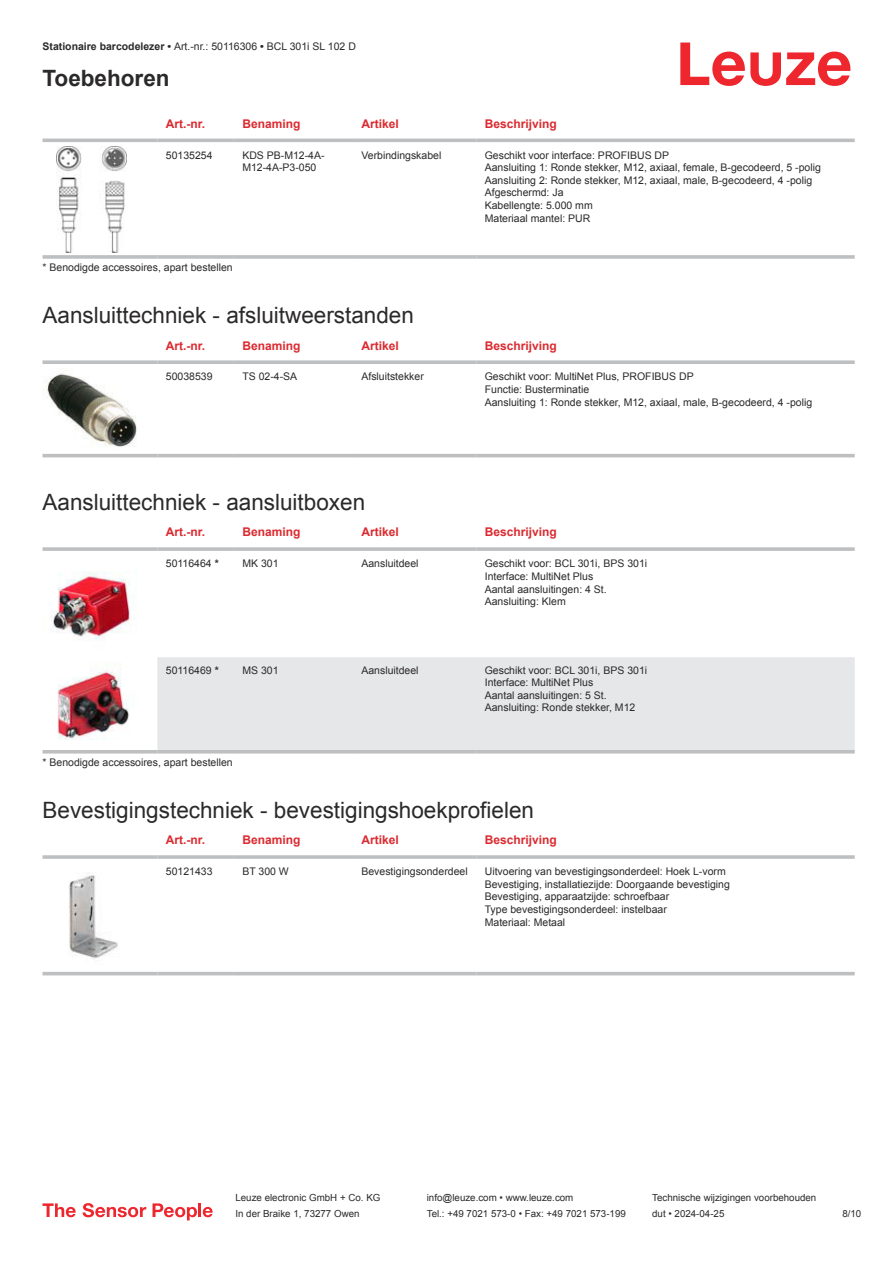
<style>
.page{position:relative;width:893px;height:1263px;background:#fff}
.page>*{position:absolute;margin:0;border:0;box-sizing:border-box;transform-origin:0 0}
.t1{font:22.5px "Arial";color:#2b292a}
.t2{font:700 22.5px "Arial";color:#2b292a}
.t3{font:700 12px "Arial";color:#db2a30}
.t4{font:10.5px/12.6px "Arial";color:#2b292a}
.t5{font:9.75px "Arial";color:#2b292a}
.s1{font-weight:700}
</style>
<div class="page">
<svg style="left:680px;top:43px;width:170px;height:43px"></svg>
<svg style="left:43px;top:138px;width:812px;height:27px"></svg>
<hr style="left:43px;top:139px;width:114px;height:3px;background:#bdbfc1">
<hr style="left:157px;top:139px;width:77px;height:3px;background:#bdbfc1">
<hr style="left:234px;top:139px;width:119px;height:3px;background:#bdbfc1">
<hr style="left:353px;top:139px;width:123px;height:3px;background:#bdbfc1">
<hr style="left:476px;top:139px;width:379px;height:3px;background:#bdbfc1">
<svg style="left:43px;top:255px;width:114px;height:4px"></svg>
<hr style="left:157px;top:255px;width:77px;height:4px;background:#c7c8ca">
<hr style="left:234px;top:255px;width:119px;height:4px;background:#bdbfc1">
<svg style="left:353px;top:255px;width:123px;height:4px"></svg>
<hr style="left:476px;top:255px;width:379px;height:4px;background:#c7c8ca">
<img style="left:56px;top:146px;width:70px;height:107px">
<svg style="left:43px;top:453px;width:812px;height:5px;fill:#efeff0"></svg>
<svg style="left:43px;top:360px;width:114px;height:4px"></svg>
<svg style="left:157px;top:360px;width:77px;height:4px"></svg>
<svg style="left:234px;top:360px;width:119px;height:4px"></svg>
<svg style="left:353px;top:360px;width:123px;height:4px"></svg>
<svg style="left:476px;top:360px;width:379px;height:4px;background:#c3c5c7"></svg>
<hr style="left:43px;top:454px;width:114px;height:3px;background:#bdbfc1">
<hr style="left:157px;top:454px;width:77px;height:3px;background:#bdbfc1">
<hr style="left:234px;top:454px;width:119px;height:3px;background:#bdbfc1">
<hr style="left:353px;top:454px;width:123px;height:3px;background:#bdbfc1">
<hr style="left:476px;top:454px;width:379px;height:3px;background:#bdbfc1">
<img style="left:44px;top:368px;width:93px;height:79px">
<svg style="left:43px;top:753px;width:812px;height:1px"></svg>
<div style="left:157px;top:657px;width:698px;height:93px;background:#e6e7e9"></div>
<svg style="left:43px;top:547px;width:114px;height:4px"></svg>
<svg style="left:157px;top:547px;width:77px;height:4px"></svg>
<svg style="left:234px;top:547px;width:119px;height:4px"></svg>
<svg style="left:353px;top:547px;width:123px;height:4px"></svg>
<svg style="left:476px;top:547px;width:379px;height:4px;background:#c3c5c7"></svg>
<hr style="left:43px;top:750px;width:114px;height:3px;background:#bdbfc1">
<hr style="left:157px;top:750px;width:77px;height:3px;background:#bdbfc1">
<hr style="left:234px;top:750px;width:119px;height:3px;background:#bdbfc1">
<hr style="left:353px;top:750px;width:123px;height:3px;background:#bdbfc1">
<hr style="left:476px;top:750px;width:379px;height:3px;background:#bdbfc1">
<img style="left:51px;top:571px;width:86px;height:70px">
<img style="left:57px;top:664px;width:72px;height:76px">
<svg style="left:43px;top:975px;width:812px;height:1px"></svg>
<hr style="left:43px;top:855px;width:114px;height:4px;background:#bdbfc1">
<hr style="left:157px;top:855px;width:77px;height:4px;background:#c8c9cb">
<hr style="left:234px;top:855px;width:119px;height:4px;background:#c3c5c6">
<hr style="left:353px;top:855px;width:123px;height:4px;background:#bdbfc1">
<hr style="left:476px;top:855px;width:379px;height:4px;background:#c8c9cb">
<hr style="left:43px;top:972px;width:114px;height:3px;background:#bdbfc1">
<hr style="left:157px;top:972px;width:77px;height:3px;background:#bdbfc1">
<hr style="left:234px;top:972px;width:119px;height:3px;background:#bdbfc1">
<hr style="left:353px;top:972px;width:123px;height:3px;background:#bdbfc1">
<hr style="left:476px;top:972px;width:379px;height:3px;background:#bdbfc1">
<img style="left:69px;top:872px;width:49px;height:87px">
<svg style="left:43px;top:1203px;width:33px;height:14px"></svg>
<svg style="left:83px;top:1203px;width:63px;height:14px"></svg>
<svg style="left:153px;top:1203px;width:44px;height:17px"></svg>
<hr style="left:198px;top:1203px;width:3px;height:14px;background:#ed272d">
<svg style="left:203px;top:1207px;width:10px;height:10px"></svg>
<p class="t4" style="left:43px;top:41px;width:315px"><span class="s1">Stationaire barcodelezer •</span> Art.-nr.: 50116306 <span class="s1">•</span> BCL 301i SL 102 D</p>
<h1 class="t2" style="left:43px;top:70px;width:129px">Toebehoren</h1>
<p class="t3" style="left:166px;top:119px;width:41px">Art.-nr.</p>
<p class="t3" style="left:242px;top:119px;width:60px">Benaming</p>
<p class="t3" style="left:361px;top:119px;width:39px">Artikel</p>
<p class="t3" style="left:485px;top:119px;width:74px">Beschrijving</p>
<p class="t4" style="left:166px;top:150px;width:48px">50135254</p>
<p class="t4" style="left:242px;top:150px;width:84px">KDS PB-M12-4A-<br>M12-4A-P3-050</p>
<p class="t4" style="left:361px;top:150px;width:81px">Verbindingskabel</p>
<p class="t4" style="left:485px;top:150px;width:338px">Geschikt voor interface: PROFIBUS DP<br>Aansluiting 1: Ronde stekker, M12, axiaal, female, B-gecodeerd, 5 -polig Aansluiting 2: Ronde stekker, M12, axiaal, male, B-gecodeerd, 4 -polig Afgeschermd: Ja<br>Kabellengte: 5.000 mm<br>Materiaal mantel: PUR</p>
<p class="t4" style="left:43px;top:262px;width:192px">* Benodigde accessoires, apart bestellen</p>
<h1 class="t1" style="left:43px;top:307px;width:373px">Aansluittechniek - afsluitweerstanden</h1>
<p class="t3" style="left:166px;top:341px;width:41px">Art.-nr.</p>
<p class="t3" style="left:242px;top:341px;width:60px">Benaming</p>
<p class="t3" style="left:361px;top:341px;width:39px">Artikel</p>
<p class="t3" style="left:485px;top:341px;width:74px">Beschrijving</p>
<p class="t4" style="left:166px;top:371px;width:48px">50038539</p>
<p class="t4" style="left:242px;top:371px;width:56px">TS 02-4-SA</p>
<p class="t4" style="left:361px;top:371px;width:64px">Afsluitstekker</p>
<p class="t4" style="left:485px;top:371px;width:329px">Geschikt voor: MultiNet Plus, PROFIBUS DP<br>Functie: Busterminatie<br>Aansluiting 1: Ronde stekker, M12, axiaal, male, B-gecodeerd, 4 -polig</p>
<h1 class="t1" style="left:43px;top:494px;width:324px">Aansluittechniek - aansluitboxen</h1>
<p class="t3" style="left:166px;top:528px;width:41px">Art.-nr.</p>
<p class="t3" style="left:242px;top:528px;width:60px">Benaming</p>
<p class="t3" style="left:361px;top:528px;width:39px">Artikel</p>
<p class="t3" style="left:485px;top:528px;width:74px">Beschrijving</p>
<p class="t4" style="left:166px;top:558px;width:54px">50116464 <span class="s1">*</span></p>
<p class="t4" style="left:242px;top:558px;width:38px">MK 301</p>
<p class="t4" style="left:361px;top:558px;width:59px">Aansluitdeel</p>
<p class="t4" style="left:485px;top:558px;width:164px">Geschikt voor: BCL 301i, BPS 301i<br>Interface: MultiNet Plus<br>Aantal aansluitingen: 4 St.<br>Aansluiting: Klem</p>
<p class="t4" style="left:166px;top:665px;width:54px">50116469 <span class="s1">*</span></p>
<p class="t4" style="left:242px;top:665px;width:38px">MS 301</p>
<p class="t4" style="left:361px;top:665px;width:59px">Aansluitdeel</p>
<p class="t4" style="left:485px;top:665px;width:164px">Geschikt voor: BCL 301i, BPS 301i<br>Interface: MultiNet Plus<br>Aantal aansluitingen: 5 St.<br>Aansluiting: Ronde stekker, M12</p>
<p class="t4" style="left:43px;top:757px;width:192px">* Benodigde accessoires, apart bestellen</p>
<h1 class="t1" style="left:43px;top:802px;width:493px">Bevestigingstechniek - bevestigingshoekprofielen</h1>
<p class="t3" style="left:166px;top:836px;width:41px">Art.-nr.</p>
<p class="t3" style="left:242px;top:836px;width:60px">Benaming</p>
<p class="t3" style="left:361px;top:836px;width:39px">Artikel</p>
<p class="t3" style="left:485px;top:836px;width:74px">Beschrijving</p>
<p class="t4" style="left:166px;top:866px;width:48px">50121433</p>
<p class="t4" style="left:242px;top:866px;width:48px">BT 300 W</p>
<p class="t4" style="left:361px;top:866px;width:108px">Bevestigingsonderdeel</p>
<p class="t4" style="left:485px;top:866px;width:247px">Uitvoering van bevestigingsonderdeel: Hoek L-vorm Bevestiging, installatiezijde: Doorgaande bevestiging Bevestiging, apparaatzijde: schroefbaar<br>Type bevestigingsonderdeel: instelbaar<br>Materiaal: Metaal</p>
<p class="t5" style="left:235px;top:1194px;width:146px">Leuze electronic GmbH + Co. KG</p>
<p class="t5" style="left:427px;top:1194px;width:148px">info@leuze.com • www.leuze.com</p>
<p class="t5" style="left:652px;top:1194px;width:166px">Technische wijzigingen voorbehouden</p>
<p class="t5" style="left:235px;top:1210px;width:126px">In der Braike 1, 73277 Owen</p>
<p class="t5" style="left:427px;top:1210px;width:201px">Tel.: +49 7021 573-0 • Fax: +49 7021 573-199</p>
<p class="t5" style="left:652px;top:1210px;width:74px">dut • 2024-04-25</p>
<p class="t5" style="left:842px;top:1210px;width:20px">8 /10</p>
</div>
